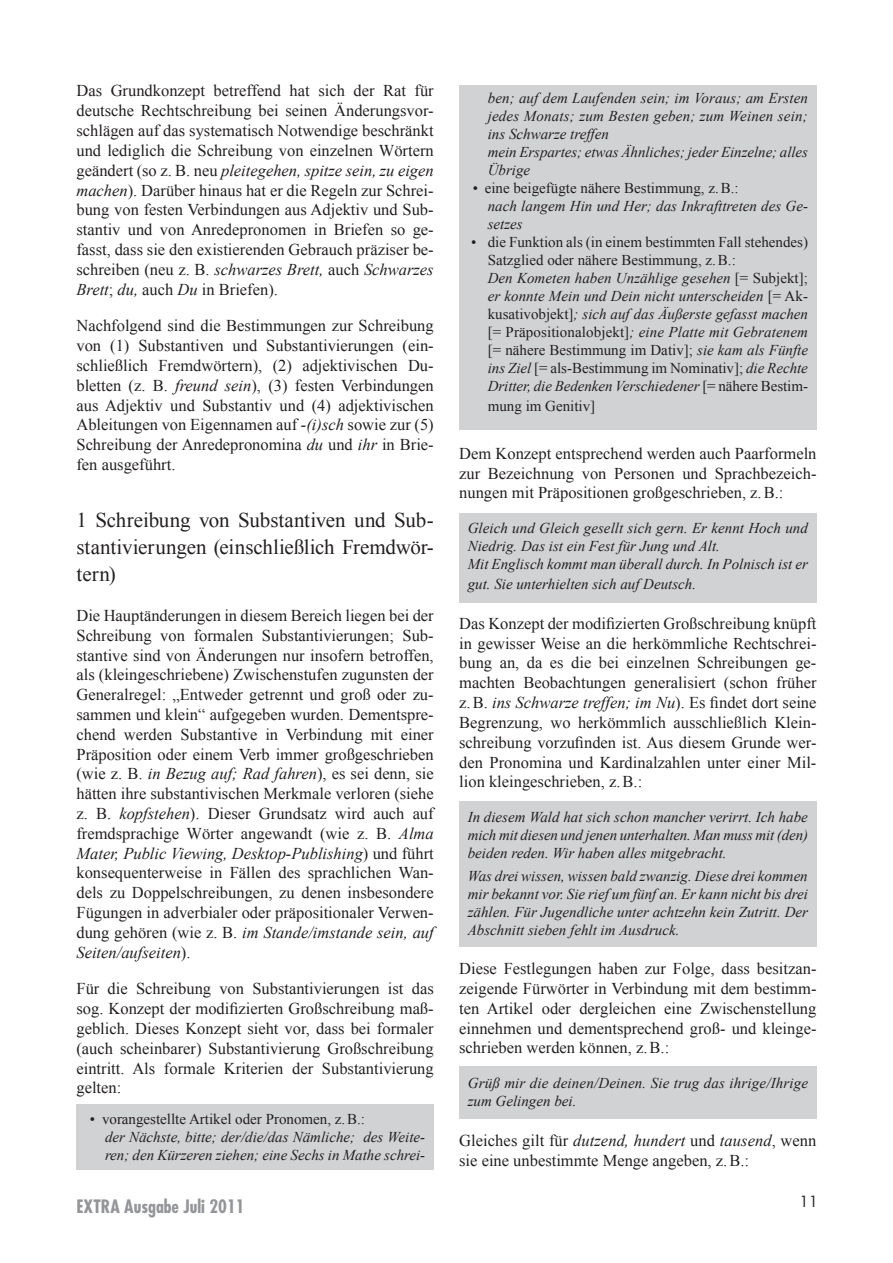
<style>
.page{position:relative;width:893px;height:1263px;background:#fff}
.page>*{position:absolute;margin:0;border:0;box-sizing:border-box;transform-origin:0 0}
.t1{font:21px/27px "Times New Roman";letter-spacing:-.005em;color:#231f20;text-align:justify}
.t2{font:700 condensed 18px "Futura LT";color:#939598}
.t3{font:16.5px/19.8px "Times New Roman";color:#231f20;text-align:justify}
.t4{font:italic 15px/18px "Times New Roman";color:#231f20}
.t5{font:15px/18px "Times New Roman";color:#231f20}
.t6{font:15px "Futura LT";color:#231f20}
.s1{font-style:italic}
</style>
<div class="page">
<div style="left:459px;top:1066px;width:357px;height:53px;background:#d1d2d4"></div>
<div style="left:459px;top:801px;width:357px;height:145px;background:#d1d2d4"></div>
<div style="left:459px;top:513px;width:357px;height:89px;background:#d1d2d4"></div>
<div style="left:459px;top:85px;width:357px;height:344px;background:#d1d2d4"></div>
<div style="left:76px;top:1105px;width:358px;height:65px;background:#d1d2d4"></div>
<p class="t3" style="left:76px;top:81px;width:359px">Das Grundkonzept betreffend hat sich der Rat für deutsche Rechtschreibung bei seinen Änderungsvor&shy;schlägen auf das systematisch Notwendige beschränkt und lediglich die Schreibung von einzelnen Wörtern geändert (so z. B. neu <span class="s1">pleitegehen, spitze sein, zu eigen machen</span>). Darüber hinaus hat er die Regeln zur Schrei&shy;bung von festen Verbindungen aus Adjektiv und Sub&shy;stantiv und von Anredepronomen in Briefen so ge&shy;fasst, dass sie den existierenden Gebrauch präziser be&shy;schreiben (neu z. B. <span class="s1">schwarzes Brett,</span> auch <span class="s1">Schwarzes Brett</span>; <span class="s1">du,</span> auch <span class="s1">Du</span> in Briefen).</p>
<p class="t3" style="left:76px;top:316px;width:359px">Nachfolgend sind die Bestimmungen zur Schreibung von (1) Substantiven und Substantivierungen (ein&shy;schließlich Fremdwörtern), (2) adjektivischen Du&shy;bletten (z. B. <span class="s1">freund sein</span>), (3) festen Verbindungen aus Adjektiv und Substantiv und (4) adjektivischen Ableitungen von Eigennamen auf <span class="s1">-(i)sch</span> sowie zur (5)<br>Schreibung der Anredepronomina <span class="s1">du</span> und <span class="s1">ihr</span> in Brie&shy;fen ausgeführt.</p>
<p class="t1" style="left:76px;top:506px;width:359px">1 Schreibung von Substantiven und Sub&shy;stantivierungen (einschließlich Fremdwör&shy;tern)</p>
<p class="t3" style="left:76px;top:605px;width:359px">Die Hauptänderungen in diesem Bereich liegen bei der Schreibung von formalen Substantivierungen; Sub&shy;stantive sind von Änderungen nur insofern betroffen, als (kleingeschriebene) Zwischenstufen zugunsten der Generalregel: „Entweder getrennt und groß oder zu&shy;sammen und klein“ aufgegeben wurden. Dementspre&shy;chend werden Substantive in Verbindung mit einer Präposition oder einem Verb immer großgeschrieben (wie z. B. <span class="s1">in Bezug auf; Rad fahren</span>), es sei denn, sie hätten ihre substantivischen Merkmale verloren (siehe z. B. <span class="s1">kopfstehen</span>). Dieser Grundsatz wird auch auf fremdsprachige Wörter angewandt (wie z. B. <span class="s1">Alma Mater, Public Viewing, Desktop-Publishing</span>) und führt konsequenterweise in Fällen des sprachlichen Wan&shy;dels zu Doppelschreibungen, zu denen insbesondere Fügungen in adverbialer oder präpositionaler Verwen&shy;dung gehören (wie z. B. <span class="s1">im Stande/imstande sein, auf Seiten/aufseiten</span>).</p>
<p class="t3" style="left:76px;top:979px;width:359px">Für die Schreibung von Substantivierungen ist das sog. Konzept der modifizierten Großschreibung maß&shy;geblich. Dieses Konzept sieht vor, dass bei formaler (auch scheinbarer) Substantivierung Großschreibung eintritt. Als formale Kriterien der Substantivierung gelten:</p>
<p class="t5" style="left:90px;top:1110px;width:277px">• vorangestellte Artikel oder Pronomen, z.B.:</p>
<p class="t4" style="left:105px;top:1128px;width:322px">der Nächste, bitte; der/die/das Nämliche; des Weite&shy;ren; den Kürzeren ziehen; eine Sechs in Mathe schrei-</p>
<p class="t2" style="left:76px;top:1195px;width:170px">EXTRA Ausgabe Juli 2011</p>
<p class="t4" style="left:488px;top:89px;width:322px">ben; auf dem Laufenden sein; im Voraus; am Ersten jedes Monats; zum Besten geben; zum Weinen sein; ins Schwarze treffen<br>mein Erspartes; etwas Ähnliches; jeder Einzelne; alles Übrige</p>
<p class="t5" style="left:473px;top:179px;width:267px">• eine beigefügte nähere Bestimmung, z.B.:</p>
<p class="t4" style="left:488px;top:197px;width:322px">nach langem Hin und Her; das Inkrafttreten des Ge&shy;setzes</p>
<p class="t5" style="left:488px;top:233px;width:322px;text-indent:-16px">• die Funktion als (in einem bestimmten Fall stehendes)<br>Satzglied oder nähere Bestimmung, z.B.:<br><span class="s1">Den Kometen haben Unzählige gesehen</span> [= Subjekt]; <span class="s1">er konnte Mein und Dein nicht unterscheiden</span> [= Ak&shy;kusativobjekt]<span class="s1">; sich auf das Äußerste gefasst machen </span>[= Präpositionalobjekt]<span class="s1">; eine Platte mit Gebratenem </span>[= nähere Bestimmung im Dativ]; <span class="s1">sie kam als Fünfte ins Ziel</span> [= als-Bestimmung im Nominativ]; <span class="s1">die Rechte Dritter, die Bedenken Verschiedener</span> [= nähere Bestim-</p>
<p class="t5" style="left:488px;top:396px;width:109px">mung im Genitiv]</p>
<p class="t3" style="left:459px;top:443px;width:359px">Dem Konzept entsprechend werden auch Paarformeln zur Bezeichnung von Personen und Sprachbezeich&shy;nungen mit Präpositionen großgeschrieben, z.B.:</p>
<p class="t4" style="left:468px;top:519px;width:342px">Gleich und Gleich gesellt sich gern. Er kennt Hoch und<br>Niedrig. Das ist ein Fest für Jung und Alt.<br>Mit Englisch kommt man überall durch. In Polnisch ist er</p>
<p class="t4" style="left:468px;top:575px;width:230px">gut. Sie unterhielten sich auf Deutsch.</p>
<p class="t3" style="left:459px;top:613px;width:359px">Das Konzept der modifizierten Großschreibung knüpft in gewisser Weise an die herkömmliche Rechtschrei&shy;bung an, da es die bei einzelnen Schreibungen ge&shy;machten Beobachtungen generalisiert (schon früher z.B. <span class="s1">ins Schwarze treffen; im Nu</span>). Es findet dort seine Begrenzung, wo herkömmlich ausschließlich Klein&shy;schreibung vorzufinden ist. Aus diesem Grunde wer&shy;den Pronomina und Kardinalzahlen unter einer Mil&shy;lion kleingeschrieben, z.B.:</p>
<p class="t4" style="left:468px;top:808px;width:342px;text-align:justify">In diesem Wald hat sich schon mancher verirrt. Ich habe mich mit diesen und jenen unterhalten. Man muss mit (den) beiden reden. Wir haben alles mitgebracht.</p>
<p class="t4" style="left:468px;top:866px;width:342px;text-align:justify">Was drei wissen, wissen bald zwanzig. Diese drei kommen mir bekannt vor. Sie rief um fünf an. Er kann nicht bis drei zählen. Für Jugendliche unter achtzehn kein Zutritt. Der Abschnitt sieben fehlt im Ausdruck.</p>
<p class="t3" style="left:459px;top:958px;width:359px">Diese Festlegungen haben zur Folge, dass besitzan&shy;zeigende Fürwörter in Verbindung mit dem bestimm&shy;ten Artikel oder dergleichen eine Zwischenstellung einnehmen und dementsprechend groß- und kleinge&shy;schrieben werden können, z.B.:</p>
<p class="t4" style="left:468px;top:1074px;width:342px">Grüß mir die deinen/Deinen. Sie trug das ihrige/Ihrige zum Gelingen bei.</p>
<p class="t3" style="left:459px;top:1130px;width:359px">Gleiches gilt für <span class="s1">dutzend, hundert</span> und <span class="s1">tausend</span>, wenn sie eine unbestimmte Menge angeben, z.B.:</p>
<p class="t6" style="left:800px;top:1192px;width:20px">11</p>
</div>
